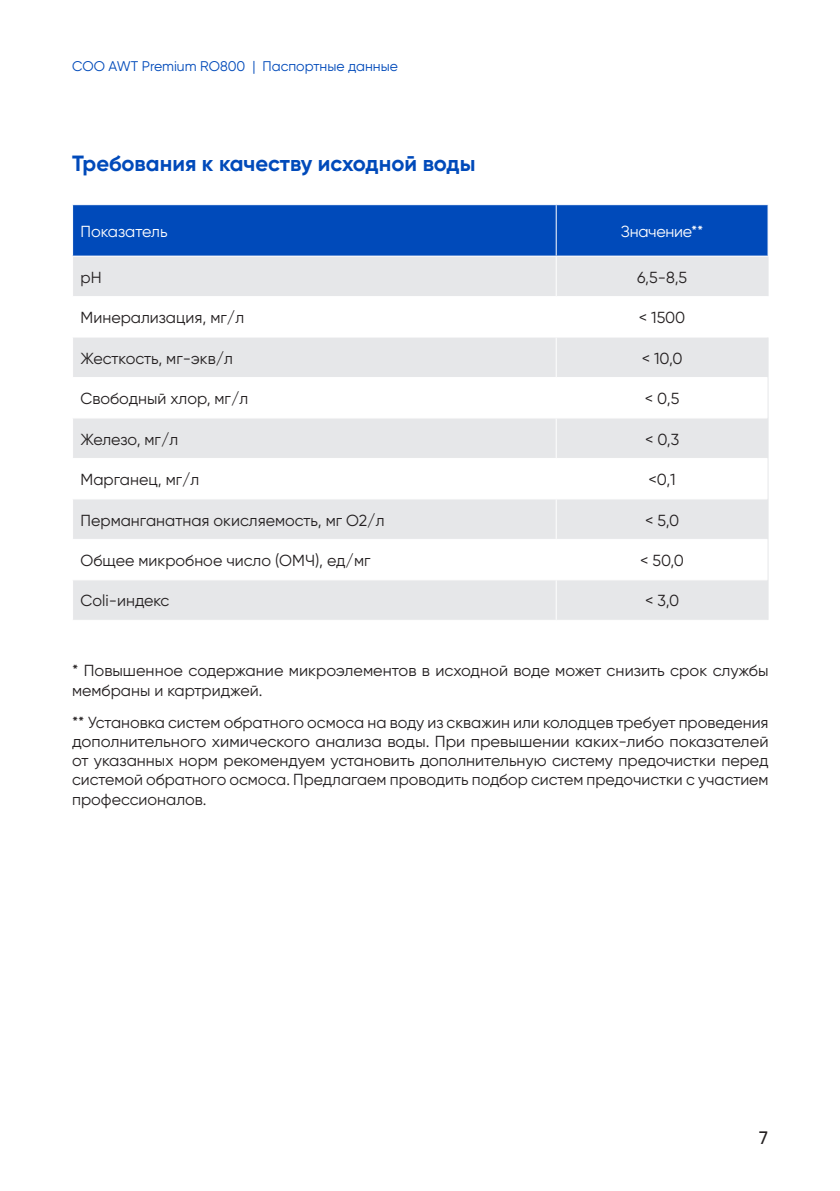
<style>
.page{position:relative;width:840px;height:1191px;background:#fff}
.page>*{position:absolute;margin:0;border:0;box-sizing:border-box;transform-origin:0 0}
.Осно_текст_по_формат{font:700 22px "Gilroy";color:#004aba}
.t1{font:500 18px "Gilroy";color:#231f20}
.Осно_текст_по_формат-2{font:16px/19.2px "Gilroy";color:#231f20}
.Текст_для_таблиц{font:16px "Gilroy";color:#231f20}
.Текст_для_таблиц-2{font:16px "Gilroy";color:#fff}
.Текст_для_таблиц-3{font:16px "Gilroy";letter-spacing:-.02em;color:#fff}
.t2{font:14px "Gilroy";color:#004aba}
</style>
<div class="page">
<div style="left:73px;top:205px;width:694px;height:51px;background:#004aba"></div>
<svg style="left:73px;top:257px;width:694px;height:363px;fill:#e6e7e9"></svg>
<hr style="left:555px;top:257px;width:1px;height:39px;background:#fff">
<hr style="left:555px;top:297px;width:1px;height:39px;background:#fff">
<hr style="left:555px;top:337px;width:1px;height:40px;background:#fff">
<hr style="left:555px;top:378px;width:1px;height:39px;background:#fff">
<hr style="left:555px;top:418px;width:1px;height:40px;background:#fff">
<hr style="left:555px;top:459px;width:1px;height:39px;background:#fff">
<hr style="left:555px;top:499px;width:1px;height:40px;background:#fff">
<hr style="left:555px;top:540px;width:1px;height:39px;background:#fff">
<hr style="left:555px;top:580px;width:1px;height:40px;background:#fff">
<hr style="left:72px;top:296px;width:484px;height:1px;background:#fff">
<hr style="left:556px;top:296px;width:212px;height:1px;background:#fff">
<hr style="left:72px;top:336px;width:484px;height:1px;background:#fff">
<hr style="left:556px;top:336px;width:212px;height:1px;background:#fff">
<hr style="left:72px;top:377px;width:484px;height:1px;background:#fff">
<hr style="left:556px;top:377px;width:211px;height:1px;background:#fff">
<hr style="left:72px;top:417px;width:484px;height:1px;background:#fff">
<hr style="left:556px;top:417px;width:211px;height:1px;background:#fff">
<hr style="left:72px;top:458px;width:484px;height:1px;background:#fff">
<hr style="left:556px;top:458px;width:211px;height:1px;background:#fff">
<hr style="left:72px;top:498px;width:484px;height:1px;background:#fff">
<hr style="left:556px;top:498px;width:211px;height:1px;background:#fff">
<hr style="left:72px;top:539px;width:484px;height:1px;background:#fff">
<hr style="left:556px;top:539px;width:211px;height:1px;background:#fff">
<hr style="left:72px;top:579px;width:484px;height:1px;background:#fff">
<hr style="left:556px;top:579px;width:211px;height:1px;background:#fff">
<hr style="left:555px;top:205px;width:1px;height:51px;background:#fff">
<hr style="left:767px;top:257px;width:1px;height:39px;background:#e6e7e9">
<hr style="left:767px;top:337px;width:1px;height:40px;background:#e6e7e9">
<hr style="left:767px;top:377px;width:1px;height:41px;background:#e6e7e9">
<hr style="left:767px;top:418px;width:1px;height:40px;background:#e6e7e9">
<hr style="left:767px;top:458px;width:1px;height:41px;background:#e6e7e9">
<hr style="left:767px;top:499px;width:1px;height:40px;background:#e6e7e9">
<hr style="left:767px;top:539px;width:1px;height:41px;background:#e6e7e9">
<hr style="left:767px;top:580px;width:1px;height:40px;background:#e6e7e9">
<p class="t2" style="left:72px;top:58px;width:327px">СОО AWT Premium RO800 | Паспортные данные</p>
<p class="Осно_текст_по_формат" style="left:72px;top:150px;width:405px">Требования к качеству исходной воды</p>
<p class="Текст_для_таблиц-2" style="left:80px;top:221px;width:88px">Показатель</p>
<p class="Текст_для_таблиц-3" style="left:620px;top:221px;width:84px">Значение**</p>
<p class="Текст_для_таблиц" style="left:80px;top:267px;width:23px">pH</p>
<p class="Текст_для_таблиц" style="left:636px;top:267px;width:52px">6,5-8,5</p>
<p class="Текст_для_таблиц" style="left:80px;top:308px;width:165px">Минерализация, мг/л</p>
<p class="Текст_для_таблиц" style="left:638px;top:308px;width:48px">&lt; 1500</p>
<p class="Текст_для_таблиц" style="left:80px;top:348px;width:154px">Жесткость, мг-экв/л</p>
<p class="Текст_для_таблиц" style="left:641px;top:348px;width:42px">&lt; 10,0</p>
<p class="Текст_для_таблиц" style="left:80px;top:389px;width:169px">Свободный хлор, мг/л</p>
<p class="Текст_для_таблиц" style="left:644px;top:389px;width:36px">&lt; 0,5</p>
<p class="Текст_для_таблиц" style="left:80px;top:429px;width:99px">Железо, мг/л</p>
<p class="Текст_для_таблиц" style="left:644px;top:429px;width:36px">&lt; 0,3</p>
<p class="Текст_для_таблиц" style="left:80px;top:470px;width:120px">Марганец, мг/л</p>
<p class="Текст_для_таблиц" style="left:648px;top:470px;width:29px">&lt;0,1</p>
<p class="Текст_для_таблиц" style="left:80px;top:510px;width:305px">Перманганатная окисляемость, мг О2/л</p>
<p class="Текст_для_таблиц" style="left:644px;top:510px;width:36px">&lt; 5,0</p>
<p class="Текст_для_таблиц" style="left:80px;top:550px;width:291px">Общее микробное число (ОМЧ), ед/мг</p>
<p class="Текст_для_таблиц" style="left:639px;top:550px;width:45px">&lt; 50,0</p>
<p class="Текст_для_таблиц" style="left:80px;top:591px;width:90px">Coli-индекс</p>
<p class="Текст_для_таблиц" style="left:644px;top:591px;width:35px">&lt; 3,0</p>
<p class="Осно_текст_по_формат-2" style="left:72px;top:661px;width:697px">* Повышенное содержание микроэлементов в исходной воде может снизить срок службы мембраны и картриджей.</p>
<p class="Осно_текст_по_формат-2" style="left:72px;top:712px;width:697px;text-align:justify">** Установка систем обратного осмоса на воду из скважин или колодцев требует проведения дополнительного химического анализа воды. При превышении каких-либо показателей от указанных норм рекомендуем установить дополнительную систему предочистки перед системой обратного осмоса. Предлагаем проводить подбор систем предочистки с участием профессионалов.</p>
<p class="t1" style="left:758px;top:1126px;width:10px">7</p>
</div>
